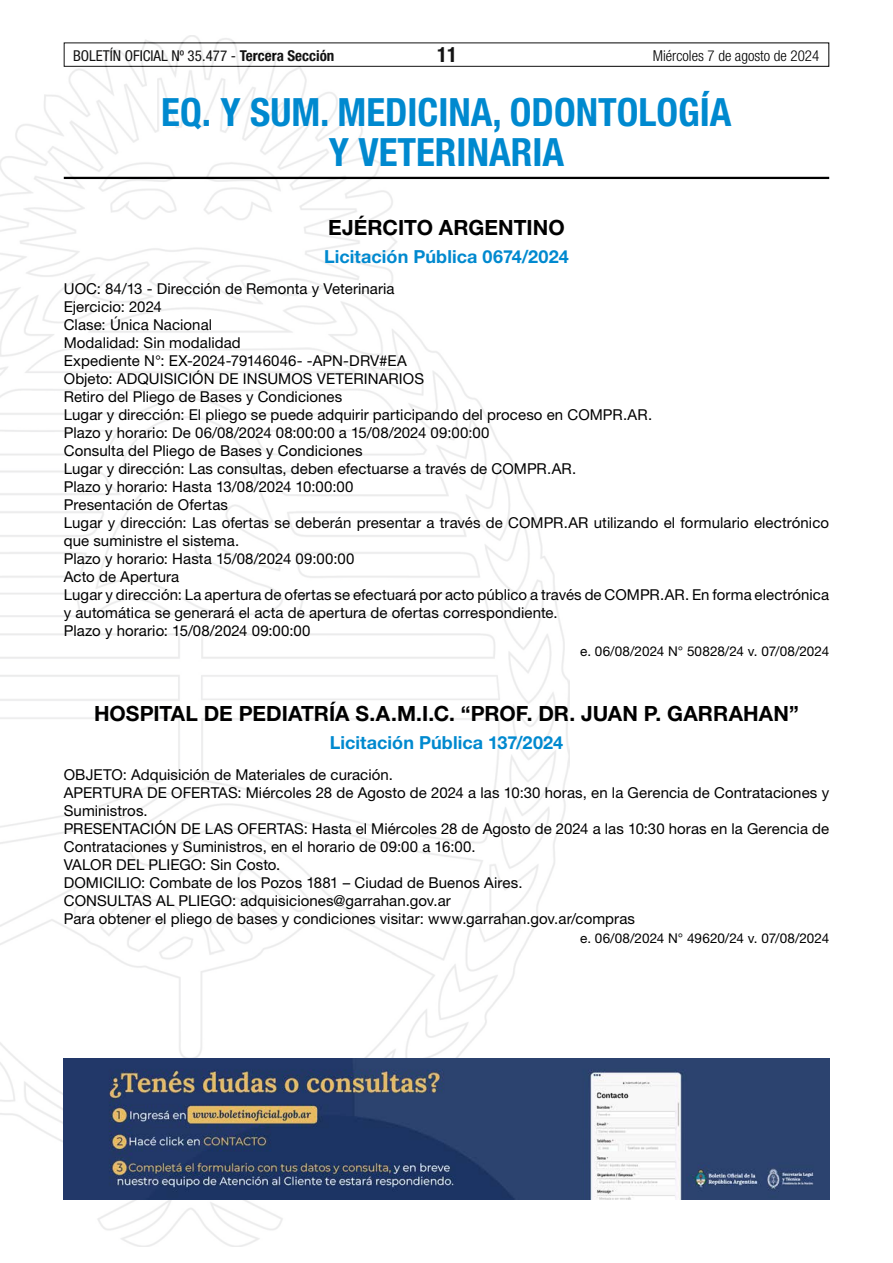
<style>
.page{position:relative;width:893px;height:1263px;background:#fff}
.page>*{position:absolute;margin:0;border:0;box-sizing:border-box;transform-origin:0 0}
.t1{font:700 condensed 39px/40.5px "Helvetica Neue LT Std";color:#0089cf;text-align:center}
.t2{font:700 21px "Helvetica Neue LT Std";color:#000}
.t3{font:700 condensed 21px "Helvetica Neue LT Std";color:#000}
.t4{font:700 18px "Helvetica Neue LT Std";letter-spacing:.005em;color:#0089cf}
.t5{font:15px/18px "Helvetica Neue LT Std";letter-spacing:.005em;color:#000}
.t6{font:condensed 15px "Helvetica Neue LT Std";color:#000}
.t7{font:300 condensed 15px "Helvetica Neue LT Std";color:#000}
.t8{font:13.5px "Helvetica Neue LT Std";letter-spacing:.005em;color:#000}
.s1{font-weight:700}
</style>
<div class="page">
<div style="left:64px;top:43px;width:765px;height:24px;border:1px solid #000"></div>
<img style="left:0;top:35px;width:569px;height:1211px">
<hr style="left:64px;top:177px;width:765px;height:2px;background:#000">
<img style="left:64px;top:1059px;width:765px;height:140px">
<p class="t6" style="left:73px;top:47px;width:263px">BOLETÍN OFICIAL Nº 35.477 - <span class="s1">Tercera Sección</span></p>
<h2 class="t3" style="left:437px;top:42px;width:22px">11</h2>
<p class="t7" style="left:653px;top:47px;width:168px">Miércoles 7 de agosto de 2024</p>
<h1 class="t1" style="left:161px;top:91px;width:572px">EQ. Y SUM. MEDICINA, ODONTOLOGÍA<br>Y VETERINARIA</h1>
<h2 class="t2" style="left:328px;top:215px;width:238px">EJÉRCITO ARGENTINO</h2>
<p class="t4" style="left:324px;top:246px;width:246px">Licitación Pública 0674/2024</p>
<p class="t5" style="left:64px;top:280px;width:767px">UOC: 84/13 - Dirección de Remonta y Veterinaria<br>Ejercicio: 2024<br>Clase: Única Nacional<br>Modalidad: Sin modalidad<br>Expediente N°: EX-2024-79146046- -APN-DRV#EA<br>Objeto: ADQUISICIÓN DE INSUMOS VETERINARIOS<br>Retiro del Pliego de Bases y Condiciones<br>Lugar y dirección: El pliego se puede adquirir participando del proceso en COMPR.AR.<br>Plazo y horario: De 06/08/2024 08:00:00 a 15/08/2024 09:00:00<br>Consulta del Pliego de Bases y Condiciones<br>Lugar y dirección: Las consultas, deben efectuarse a través de COMPR.AR.<br>Plazo y horario: Hasta 13/08/2024 10:00:00<br>Presentación de Ofertas<br>Lugar y dirección: Las ofertas se deberán presentar a través de COMPR.AR utilizando el formulario electrónico que suministre el sistema.<br>Plazo y horario: Hasta 15/08/2024 09:00:00<br>Acto de Apertura<br>Lugar y dirección: La apertura de ofertas se efectuará por acto público a través de COMPR.AR. En forma electrónica y automática se generará el acta de apertura de ofertas correspondiente.<br>Plazo y horario: 15/08/2024 09:00:00</p>
<p class="t8" style="left:580px;top:643px;width:251px">e. 06/08/2024 N° 50828/24 v. 07/08/2024</p>
<h2 class="t2" style="left:94px;top:700px;width:706px">HOSPITAL DE PEDIATRÍA S.A.M.I.C. “PROF. DR. JUAN P. GARRAHAN”</h2>
<p class="t4" style="left:330px;top:731px;width:235px">Licitación Pública 137/2024</p>
<p class="t5" style="left:64px;top:765px;width:767px">OBJETO: Adquisición de Materiales de curación.<br>APERTURA DE OFERTAS: Miércoles 28 de Agosto de 2024 a las 10:30 horas, en la Gerencia de Contrataciones y Suministros.<br>PRESENTACIÓN DE LAS OFERTAS: Hasta el Miércoles 28 de Agosto de 2024 a las 10:30 horas en la Gerencia de Contrataciones y Suministros, en el horario de 09:00 a 16:00.<br>VALOR DEL PLIEGO: Sin Costo.<br>DOMICILIO: Combate de los Pozos 1881 – Ciudad de Buenos Aires.<br>CONSULTAS AL PLIEGO: adquisiciones@garrahan.gov.ar<br>Para obtener el pliego de bases y condiciones visitar: www.garrahan.gov.ar/compras</p>
<p class="t8" style="left:580px;top:930px;width:251px">e. 06/08/2024 N° 49620/24 v. 07/08/2024</p>
</div>
